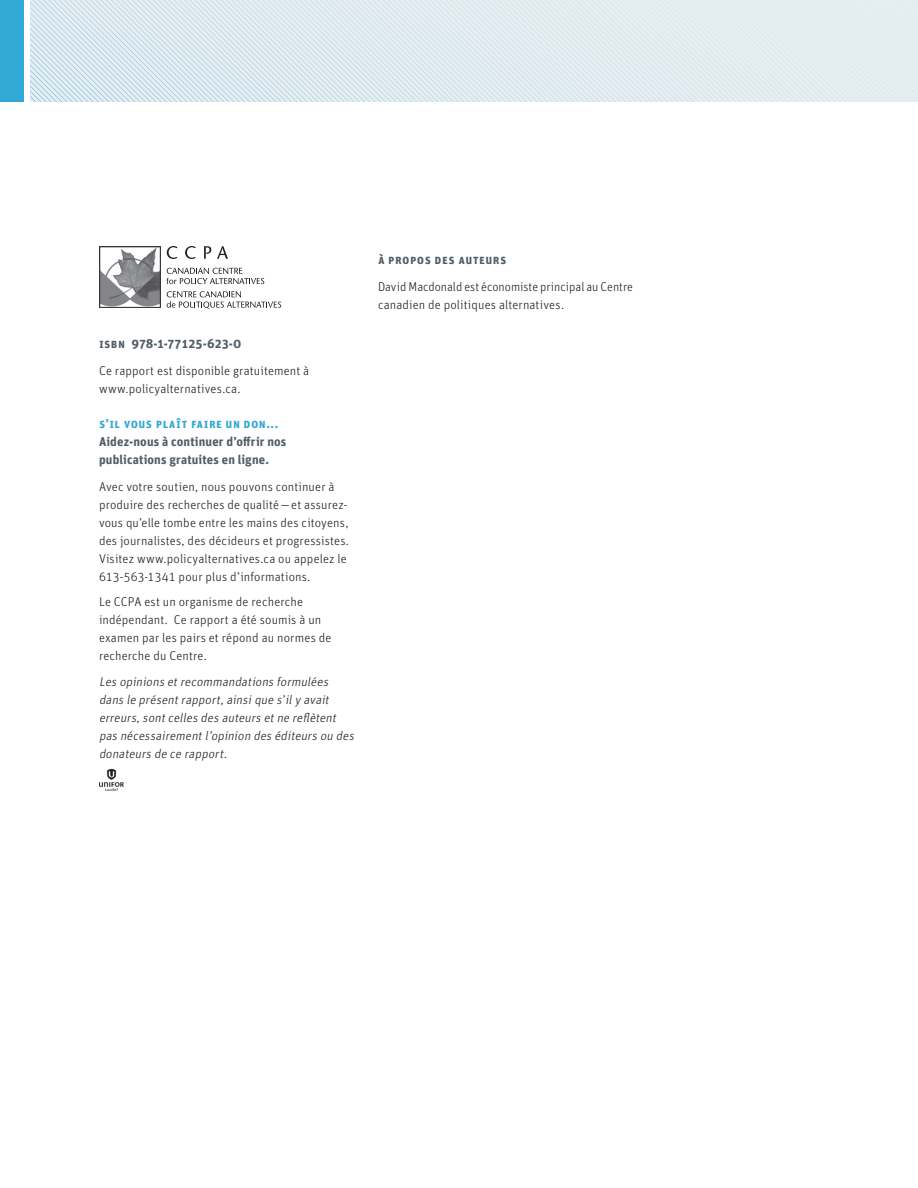
<style>
.page{position:relative;width:918px;height:1188px;background:#fff}
.page>*{position:absolute;margin:0;border:0;box-sizing:border-box;transform-origin:0 0}
.Copyright_page_text{font:300 12.75px/18px "Unit Pro";letter-spacing:.01em;color:#231f20}
.Copyright_page_text-2{font:italic 300 12.75px/18px "Unit Pro";color:#231f20}
.Copyright_page_headi{font:700 12.75px/18px "Unit Pro";letter-spacing:.02em;color:#525e65}
.s1{color:#31a8d5}
</style>
<div class="page">
<div style="left:0;top:0;width:24px;height:102px;background:#31a8d5"></div>
<svg style="left:30px;top:0;width:888px;height:102px;background:#dfeaef"></svg>
<img style="left:99px;top:769px;width:25px;height:21px">
<img style="left:99px;top:246px;width:62px;height:62px">
<svg style="left:167px;top:246px;width:10px;height:13px"></svg>
<svg style="left:185px;top:246px;width:11px;height:13px"></svg>
<svg style="left:204px;top:246px;width:7px;height:13px"></svg>
<svg style="left:217px;top:246px;width:11px;height:13px"></svg>
<svg style="left:166px;top:268px;width:98px;height:16px"></svg>
<svg style="left:167px;top:291px;width:114px;height:18px"></svg>
<p class="Copyright_page_headi" style="left:99px;top:334px;width:143px">ISBN 978-1-77125-623-0</p>
<p class="Copyright_page_text" style="left:99px;top:361px;width:212px">Ce rapport est disponible gratuitement à www.policyalternatives.ca.</p>
<p class="Copyright_page_headi" style="left:99px;top:413px;width:189px"><span class="s1">S’il vous plaît faire un don...<br></span>Aidez-nous à continuer d’offrir nos publications gratuites en ligne.</p>
<p class="Copyright_page_text" style="left:99px;top:477px;width:251px">Avec votre soutien, nous pouvons continuer à produire des recherches de qualité—et assurez&shy;vous qu’elle tombe entre les mains des citoyens, des journalistes, des décideurs et progressistes.<br>Visitez www.policyalternatives.ca ou appelez le 613-563-1341 pour plus d’informations.</p>
<p class="Copyright_page_text" style="left:99px;top:592px;width:234px">Le CCPA est un organisme de recherche indépendant. Ce rapport a été soumis à un examen par les pairs et répond au normes de recherche du Centre.</p>
<p class="Copyright_page_text-2" style="left:99px;top:672px;width:259px">Les opinions etrecommandations formulées dans le présentrapport,ainsique s’ily avait erreurs,sontcelles des auteurs etne reflètent pas nécessairementl’opinion des éditeurs ou des donateurs de ce rapport.</p>
<p class="Copyright_page_headi" style="left:378px;top:250px;width:130px">À propos des auteurs</p>
<p class="Copyright_page_text" style="left:378px;top:277px;width:257px">David Macdonald est économiste principal au Centre canadien de politiques alternatives.</p>
</div>
